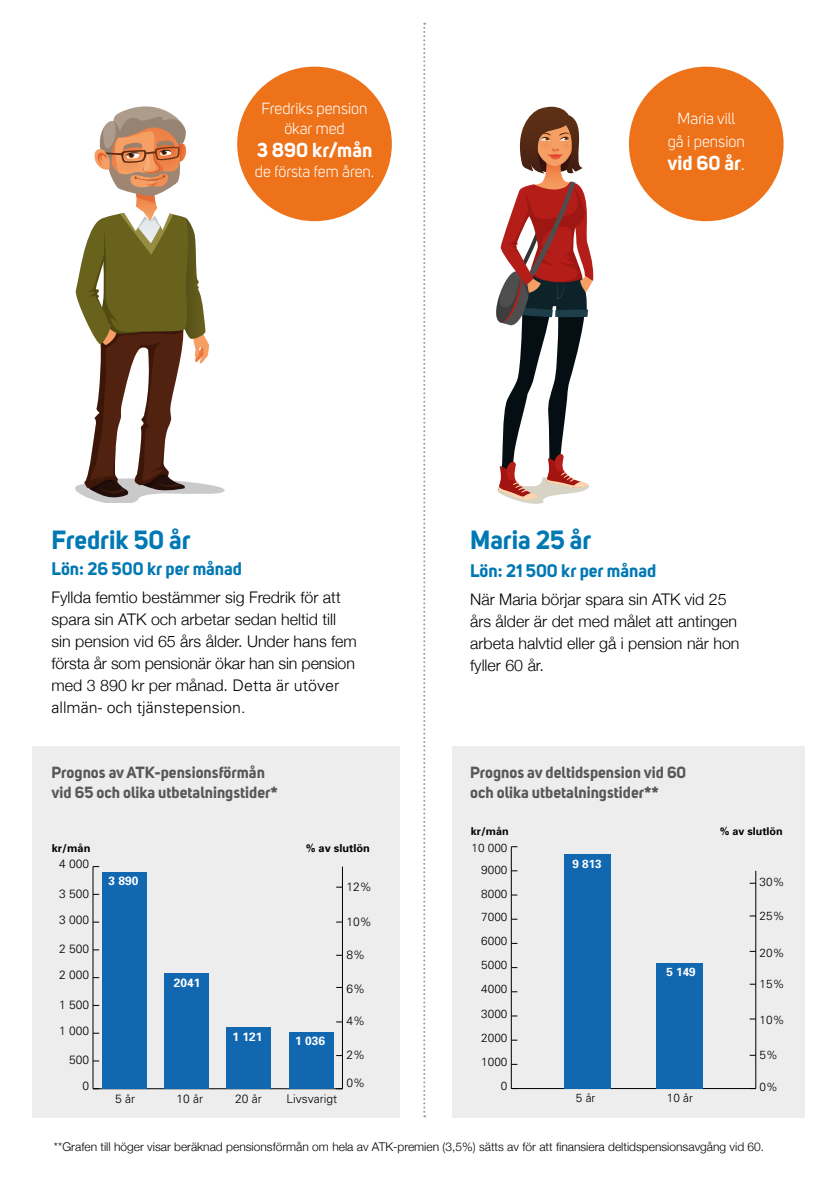
<style>
.page{position:relative;width:840px;height:1191px;background:#fff}
.page>*{position:absolute;margin:0;border:0;box-sizing:border-box;transform-origin:0 0}
.t1{font:700 26px "Uni Sans";color:#0078b3}
.t2{font:700 20px "Uni Sans";color:#fff}
.t3{font:700 18px "Uni Sans";color:#0078b3}
.t4{font:300 16px/22px "Helvetica Neue";color:#000}
.t5{font:700 16px/20px "Uni Sans";color:#575756}
.t6{font:16px/20px "Uni Sans";color:#fff;text-align:center}
.t7{font:300 16px "Univers";color:#000}
.t8{font:300 12px "Helvetica Neue";color:#000}
.t9{font:300 12px "Univers";color:#000}
.t10{font:300 12px "Univers";color:#010202}
.t11{font:700 12px "Univers";color:#fff}
.t12{font:300 11.8px "Univers";color:#000}
.t13{font:700 11.8px "Univers";color:#fff}
.t14{font:300 11.8px "Univers";color:#010202}
.t15{font:700 11px "Univers";color:#010202}
.t16{font:700 10.8px "Univers";color:#010202}
.s1{font-weight:400}
.s2{font-family:"Univers"}
</style>
<div class="page">
<div style="left:32px;top:746px;width:367px;height:371px;background:#ededee"></div>
<div style="left:451px;top:746px;width:353px;height:371px;background:#ededee"></div>
<svg style="left:75px;top:106px;width:149px;height:396px"></svg>
<svg style="left:423px;top:23px;width:2px;height:1094px"></svg>
<hr style="left:511px;top:1088px;width:244px;height:1px;background:#000">
<hr style="left:510px;top:846px;width:1px;height:242px;background:#000">
<hr style="left:755px;top:871px;width:1px;height:217px;background:#000">
<div style="left:563px;top:854px;width:47px;height:234px;background:#1168b1"></div>
<div style="left:656px;top:962px;width:47px;height:126px;background:#1168b1"></div>
<svg style="left:496px;top:107px;width:98px;height:397px"></svg>
<div style="left:237px;top:67px;width:154px;height:154px;background:#ee7219;border-radius:50%"></div>
<div style="left:628px;top:67px;width:155px;height:154px;background:#ee7219;border-radius:50%"></div>
<hr style="left:93px;top:1088px;width:249px;height:1px;background:#000">
<hr style="left:93px;top:866px;width:1px;height:222px;background:#000">
<hr style="left:342px;top:866px;width:1px;height:222px;background:#000">
<div style="left:102px;top:872px;width:44px;height:216px;background:#1168b1"></div>
<div style="left:164px;top:973px;width:45px;height:115px;background:#1168b1"></div>
<div style="left:226px;top:1027px;width:45px;height:61px;background:#1168b1"></div>
<div style="left:289px;top:1032px;width:44px;height:56px;background:#1168b1"></div>
<p class="t6" style="left:261px;top:99px;width:107px">Fredriks pension ökar med</p>
<p class="t2" style="left:256px;top:138px;width:117px">3 890 kr/mån</p>
<p class="t6" style="left:255px;top:162px;width:121px">de första fem åren.</p>
<p class="t6" style="left:667px;top:107px;width:78px;line-height:22.8px">Maria vill gå i pension</p>
<p class="t2" style="left:667px;top:150px;width:79px">vid 60 år<span class="s1">.</span></p>
<h1 class="t1" style="left:51px;top:524px;width:140px">Fredrik 50 år</h1>
<p class="t3" style="left:51px;top:557px;width:192px">Lön: 26 500 kr per månad</p>
<p class="t4" style="left:51px;top:585px;width:306px">Fyllda femtio bestämmer sig Fredrik för att spara sin ATK och arbetar sedan heltid till sin pension vid 65 års ålder. Under hans fem första år som pensionär ökar han sin pension med 3 890 kr per månad. <span class="s2">Detta är utöver</span></p>
<p class="t7" style="left:51px;top:697px;width:195px">allmän- och tjänstepension.</p>
<h1 class="t1" style="left:470px;top:524px;width:123px">Maria 25 år</h1>
<p class="t3" style="left:470px;top:559px;width:188px">Lön: 21 500 kr per månad</p>
<p class="t4" style="left:470px;top:587px;width:271px">När Maria börjar spara sin ATK vid 25 års ålder är det med målet att antingen arbeta halvtid eller gå i pension när hon fyller 60 år.</p>
<p class="t5" style="left:51px;top:762px;width:228px">Prognos av ATK-pensionsförmån vid 65 och olika utbetalningstider*</p>
<p class="t5" style="left:470px;top:762px;width:217px">Prognos av deltidspension vid 60 och olika utbetalningstider**</p>
<p class="t15" style="left:52px;top:841px;width:40px">kr/mån</p>
<p class="t15" style="left:305px;top:841px;width:66px">% av slutlön</p>
<p class="t11" style="left:108px;top:873px;width:32px">3 890</p>
<p class="t9" style="left:59px;top:856px;width:32px">4 000</p>
<p class="t9" style="left:346px;top:879px;width:27px">12%</p>
<p class="t9" style="left:59px;top:886px;width:32px">3 500</p>
<p class="t16" style="left:470px;top:823px;width:39px">kr/mån</p>
<p class="t16" style="left:719px;top:823px;width:64px">% av slutlön</p>
<p class="t13" style="left:572px;top:856px;width:31px">9 813</p>
<p class="t12" style="left:471px;top:840px;width:37px">10 000</p>
<p class="t12" style="left:481px;top:863px;width:28px">9000</p>
<p class="t12" style="left:481px;top:887px;width:28px">8000</p>
<p class="t12" style="left:759px;top:875px;width:26px">30%</p>
<p class="t9" style="left:59px;top:912px;width:32px">3 000</p>
<p class="t9" style="left:59px;top:942px;width:32px">2 500</p>
<p class="t9" style="left:59px;top:967px;width:32px">2 000</p>
<p class="t11" style="left:173px;top:974px;width:28px">2041</p>
<p class="t9" style="left:346px;top:914px;width:27px">10%</p>
<p class="t9" style="left:346px;top:947px;width:20px">8%</p>
<p class="t9" style="left:346px;top:981px;width:20px">6%</p>
<p class="t12" style="left:481px;top:909px;width:28px">7000</p>
<p class="t12" style="left:481px;top:933px;width:28px">6000</p>
<p class="t12" style="left:481px;top:958px;width:28px">5000</p>
<p class="t12" style="left:481px;top:982px;width:28px">4000</p>
<p class="t13" style="left:666px;top:964px;width:31px">5 149</p>
<p class="t12" style="left:759px;top:909px;width:26px">25%</p>
<p class="t12" style="left:759px;top:945px;width:26px">20%</p>
<p class="t12" style="left:759px;top:977px;width:26px">15%</p>
<p class="t9" style="left:59px;top:997px;width:32px">1 500</p>
<p class="t9" style="left:59px;top:1023px;width:32px">1 000</p>
<p class="t11" style="left:232px;top:1029px;width:32px">1 121</p>
<p class="t11" style="left:295px;top:1033px;width:32px">1 036</p>
<p class="t9" style="left:346px;top:1014px;width:20px">4%</p>
<p class="t12" style="left:481px;top:1006px;width:28px">3000</p>
<p class="t12" style="left:481px;top:1030px;width:28px">2000</p>
<p class="t12" style="left:759px;top:1012px;width:26px">10%</p>
<p class="t9" style="left:69px;top:1053px;width:22px">500</p>
<p class="t9" style="left:346px;top:1047px;width:20px">2%</p>
<p class="t12" style="left:481px;top:1054px;width:28px">1000</p>
<p class="t12" style="left:759px;top:1047px;width:20px">5%</p>
<p class="t9" style="left:82px;top:1079px;width:8px">0</p>
<p class="t9" style="left:346px;top:1075px;width:20px">0%</p>
<p class="t12" style="left:500px;top:1078px;width:8px">0</p>
<p class="t12" style="left:759px;top:1079px;width:20px">0%</p>
<p class="t10" style="left:115px;top:1091px;width:22px">5 år</p>
<p class="t10" style="left:176px;top:1091px;width:28px">10 år</p>
<p class="t10" style="left:235px;top:1091px;width:28px">20 år</p>
<p class="t10" style="left:286px;top:1091px;width:52px">Livsvarigt</p>
<p class="t14" style="left:575px;top:1091px;width:21px">5 år</p>
<p class="t14" style="left:666px;top:1091px;width:28px">10 år</p>
<p class="t8" style="left:54px;top:1137px;width:711px">**Grafen till höger visar beräknad pensionsförmån om hela av ATK-premien (3,5%) sätts av för att finansiera deltidspensionsavgång vid 60.</p>
</div>
